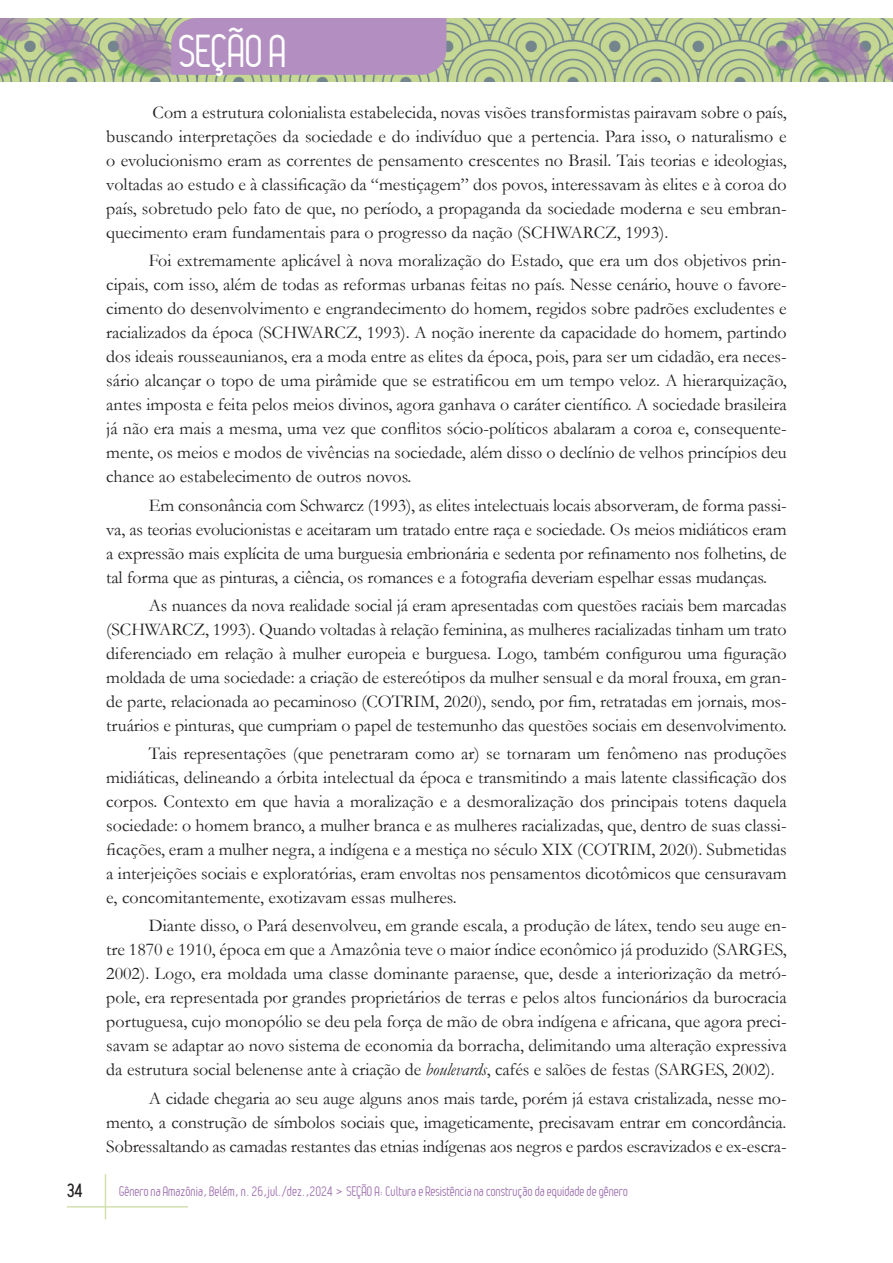
<style>
.page{position:relative;width:893px;height:1263px;background:#fff}
.page>*{position:absolute;margin:0;border:0;box-sizing:border-box;transform-origin:0 0}
.t1{font:45px "Leger";letter-spacing:-.01em;color:#fff}
.Texto{font:18px/24px "Garamond";letter-spacing:-.005em;color:#231f20;text-align:justify}
.t2{font:700 18px "Leger";color:#231f20}
.t3{font:13.5px "Leger";color:#9f73af}
.s1{font-style:italic}
</style>
<div class="page">
<hr style="left:105px;top:1174px;width:1px;height:45px;background:#d2e0ac">
<hr style="left:67px;top:1206px;width:121px;height:1px;background:#d2e0ac">
<img style="left:0;top:18px;width:893px;height:64px">
<div style="left:171px;top:18px;width:275px;height:57px;background:#b28fc0"></div>
<h1 class="t1" style="left:179px;top:26px;width:110px">SEÇÃO A</h1>
<p class="Texto" style="left:106px;top:100px;width:682px;text-indent:46px">Com a estrutura colonialista estabelecida, novas visões transformistas pairavam sobre o país, buscando interpretações da sociedade e do indivíduo que a pertencia. Para isso, o naturalismo e o evolucionismo eram as correntes de pensamento crescentes no Brasil. Tais teorias e ideologias, voltadas ao estudo e à classificação da “mestiçagem” dos povos, interessavam às elites e à coroa do país, sobretudo pelo fato de que, no período, a propaganda da sociedade moderna e seu embran&shy;quecimento eram fundamentais para o progresso da nação (SCHWARCZ, 1993).</p>
<p class="Texto" style="left:106px;top:248px;width:682px;text-indent:43px">Foi extremamente aplicável à nova moralização do Estado, que era um dos objetivos prin&shy;cipais, com isso, além de todas as reformas urbanas feitas no país. Nesse cenário, houve o favore&shy;cimento do desenvolvimento e engrandecimento do homem, regidos sobre padrões excludentes e racializados da época (SCHWARCZ, 1993). A noção inerente da capacidade do homem, partindo dos ideais rousseaunianos, era a moda entre as elites da época, pois, para ser um cidadão, era neces&shy;sário alcançar o topo de uma pirâmide que se estratificou em um tempo veloz. A hierarquização, antes imposta e feita pelos meios divinos, agora ganhava o caráter científico. A sociedade brasileira já não era mais a mesma, uma vez que conflitos sócio-políticos abalaram a coroa e, consequente&shy;mente, os meios e modos de vivências na sociedade, além disso o declínio de velhos princípios deu chance ao estabelecimento de outros novos.</p>
<p class="Texto" style="left:106px;top:492px;width:682px;text-indent:43px">Em consonância com Schwarcz (1993), as elites intelectuais locais absorveram, de forma passi&shy;va, as teorias evolucionistas e aceitaram um tratado entre raça e sociedade. Os meios midiáticos eram a expressão mais explícita de uma burguesia embrionária e sedenta por refinamento nos folhetins, de tal forma que as pinturas, a ciência, os romances e a fotografia deveriam espelhar essas mudanças.</p>
<p class="Texto" style="left:106px;top:593px;width:682px;text-indent:43px">As nuances da nova realidade social já eram apresentadas com questões raciais bem marcadas (SCHWARCZ, 1993). Quando voltadas à relação feminina, as mulheres racializadas tinham um trato diferenciado em relação à mulher europeia e burguesa. Logo, também configurou uma figuração moldada de uma sociedade: a criação de estereótipos da mulher sensual e da moral frouxa, em gran&shy;de parte, relacionada ao pecaminoso (COTRIM, 2020), sendo, por fim, retratadas em jornais, mos&shy;truários e pinturas, que cumpriam o papel de testemunho das questões sociais em desenvolvimento.</p>
<p class="Texto" style="left:106px;top:741px;width:682px;text-indent:43px">Tais representações (que penetraram como ar) se tornaram um fenômeno nas produções midiáticas, delineando a órbita intelectual da época e transmitindo a mais latente classificação dos corpos. Contexto em que havia a moralização e a desmoralização dos principais totens daquela sociedade: o homem branco, a mulher branca e as mulheres racializadas, que, dentro de suas classi&shy;ficações, eram a mulher negra, a indígena e a mestiça no século XIX (COTRIM, 2020). Submetidas a interjeições sociais e exploratórias, eram envoltas nos pensamentos dicotômicos que censuravam e, concomitantemente, exotizavam essas mulheres.</p>
<p class="Texto" style="left:106px;top:913px;width:682px;text-indent:43px">Diante disso, o Pará desenvolveu, em grande escala, a produção de látex, tendo seu auge en&shy;tre 1870 e 1910, época em que a Amazônia teve o maior índice econômico já produzido (SARGES, 2002). Logo, era moldada uma classe dominante paraense, que, desde a interiorização da metró&shy;pole, era representada por grandes proprietários de terras e pelos altos funcionários da burocracia portuguesa, cujo monopólio se deu pela força de mão de obra indígena e africana, que agora preci&shy;savam se adaptar ao novo sistema de economia da borracha, delimitando uma alteração expressiva da estrutura social belenense ante à criação de <span class="s1">boulevards</span>, cafés e salões de festas (SARGES, 2002).</p>
<p class="Texto" style="left:106px;top:1085px;width:682px;text-indent:43px">A cidade chegaria ao seu auge alguns anos mais tarde, porém já estava cristalizada, nesse mo&shy;mento, a construção de símbolos sociais que, imageticamente, precisavam entrar em concordância.<br>Sobressaltando as camadas restantes das etnias indígenas aos negros e pardos escravizados e ex-escra-</p>
<p class="t2" style="left:67px;top:1180px;width:17px">34</p>
<p class="t3" style="left:119px;top:1183px;width:510px">Gênero na Amazônia, Belém, n. 26,jul./dez.,2024 &gt; SEÇÃO A: Cultura e Resistência na construção da equidade de gênero</p>
</div>
